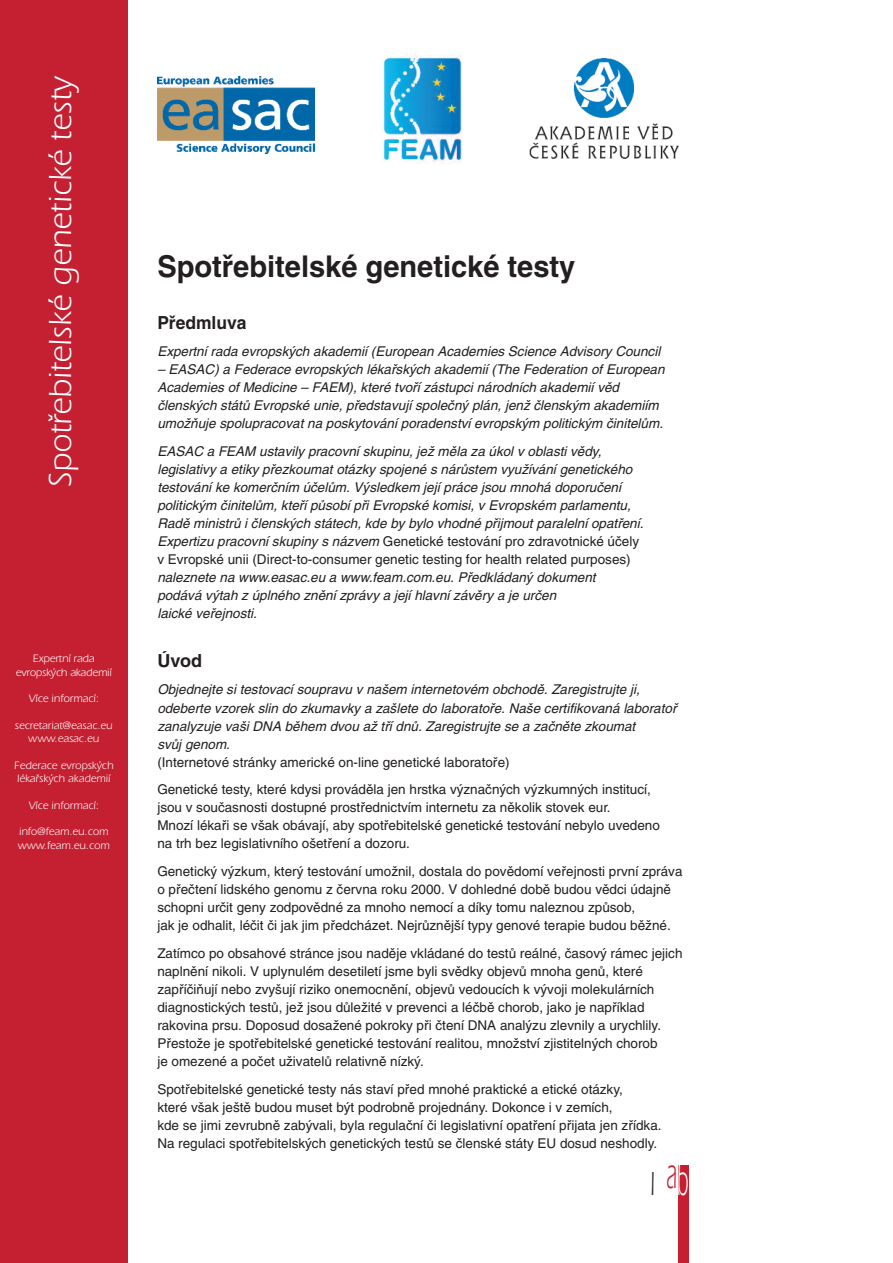
<style>
.page{position:relative;width:893px;height:1263px;background:#fff}
.page>*{position:absolute;margin:0;border:0;box-sizing:border-box;transform-origin:0 0}
.t1{font:34.5px "Itc Eras CE";color:#231f20;scale:.55 1}
.t2{font:33px "Itc Eras CE";color:#fff}
.t3{font:700 30px "Helvetica CE";color:#231f20}
.t4{font:700 18px "Helvetica CE";color:#231f20}
.t5{font:13.5px/18px "Helvetica CE";color:#231f20}
.t6{font:italic 13.5px/18px "Helvetica CE";color:#231f20}
.t7{font:11.1px/13.4px "Itc Eras CE";color:#fff;text-align:center}
.s1{font-style:normal}
.s2{font-size:45px;color:#fff}
</style>
<div class="page">
<div style="left:678px;top:1165px;width:11px;height:98px;background:#c42032"></div>
<img style="left:157px;top:77px;width:157px;height:77px">
<img style="left:530px;top:58px;width:148px;height:101px">
<div style="left:0;top:0;width:128px;height:1263px;background:#c42032"></div>
<img style="left:382px;top:54px;width:80px;height:110px">
<h2 class="t2" style="left:49px;top:487px;width:412px;rotate:-90deg">Spotřebitelské genetické testy</h2>
<p class="t7" style="left:16px;top:653px;width:97px">Expertní rada evropských akademií</p>
<p class="t7" style="left:29px;top:693px;width:72px">Více informací:</p>
<p class="t7" style="left:15px;top:720px;width:99px">secretariat@easac.eu www.easac.eu</p>
<p class="t7" style="left:14px;top:760px;width:101px;text-align:left">Federace evropských lékařských akademií</p>
<p class="t7" style="left:29px;top:800px;width:72px">Více informací:</p>
<p class="t7" style="left:18px;top:826px;width:94px;text-align:left">info@feam.eu.com www.feam.eu.com</p>
<h3 class="t3" style="left:157px;top:255px;width:420px">Spotřebitelské genetické testy</h3>
<h3 class="t4" style="left:157px;top:316px;width:91px">Předmluva</h3>
<p class="t6" style="left:157px;top:344px;width:505px">Expertní rada evropských akademií (European Academies Science Advisory Council</p>
<p class="t6" style="left:157px;top:362px;width:509px">– EASAC) a Federace evropských lékařských akademií (The Federation of European Academies of Medicine – FAEM), které tvoří zástupci národních akademií věd členských států Evropské unie, představují společný plán, jenž členským akademiím umožňuje spolupracovat na poskytování poradenství evropským politickým činitelům.</p>
<p class="t6" style="left:157px;top:443px;width:488px">EASAC a FEAM ustavily pracovní skupinu, jež měla za úkol v oblasti vědy, legislativy a etiky přezkoumat otázky spojené s nárůstem využívání genetického testování ke komerčním účelům. Výsledkem její práce jsou mnohá doporučení politickým činitelům, kteří působí při Evropské komisi, v Evropském parlamentu, Radě ministrů i členských státech, kde by bylo vhodné přijmout paralelní opatření.<br>Expertizu pracovní skupiny s názvem <span class="s1">Genetické testování pro zdravotnické účely v Evropské unii (Direct-to-consumer genetic testing for health related purposes)</span></p>
<p class="t6" style="left:157px;top:569px;width:440px">naleznete na www.easac.eu a www.feam.com.eu. Předkládaný dokument podává výtah z úplného znění zprávy a její hlavní závěry a je určen<br>laické veřejnosti.</p>
<h3 class="t4" style="left:157px;top:654px;width:46px">Úvod</h3>
<p class="t6" style="left:157px;top:682px;width:521px">Objednejte si testovací soupravu v našem internetovém obchodě. Zaregistrujte ji, odeberte vzorek slin do zkumavky a zašlete do laboratoře. Naše certifikovaná laboratoř zanalyzuje vaši DNA během dvou až tří dnů. Zaregistrujte se a začněte zkoumat<br>svůj genom.</p>
<p class="t5" style="left:157px;top:749px;width:495px;line-height:27.8px">(Internetové stránky americké on-line genetické laboratoře)<br>Genetické testy, které kdysi prováděla jen hrstka význačných výzkumných institucí,</p>
<p class="t5" style="left:157px;top:800px;width:504px">jsou v současnosti dostupné prostřednictvím internetu za několik stovek eur.<br>Mnozí lékaři se však obávají, aby spotřebitelské genetické testování nebylo uvedeno na trh bez legislativního ošetření a dozoru.</p>
<p class="t5" style="left:157px;top:863px;width:527px">Genetický výzkum, který testování umožnil, dostala do povědomí veřejnosti první zpráva o přečtení lidského genomu z června roku 2000. V dohledné době budou vědci údajně schopni určit geny zodpovědné za mnoho nemocí a díky tomu naleznou způsob,<br>jak je odhalit, léčit či jak jim předcházet. Nejrůznější typy genové terapie budou běžné.</p>
<p class="t5" style="left:157px;top:945px;width:527px">Zatímco po obsahové stránce jsou naděje vkládané do testů reálné, časový rámec jejich naplnění nikoli. V uplynulém desetiletí jsme byli svědky objevů mnoha genů, které zapříčiňují nebo zvyšují riziko onemocnění, objevů vedoucích k vývoji molekulárních diagnostických testů, jež jsou důležité v prevenci a léčbě chorob, jako je například rakovina prsu. Doposud dosažené pokroky při čtení DNA analýzu zlevnily a urychlily.<br>Přestože je spotřebitelské genetické testování realitou, množství zjistitelných chorob<br>je omezené a počet uživatelů relativně nízký.</p>
<p class="t5" style="left:157px;top:1081px;width:506px">Spotřebitelské genetické testy nás staví před mnohé praktické a etické otázky,<br>které však ještě budou muset být podrobně projednány. Dokonce i v zemích,<br>kde se jimi zevrubně zabývali, byla regulační či legislativní opatření přijata jen zřídka.<br>Na regulaci spotřebitelských genetických testů se členské státy EU dosud neshodly.</p>
<h1 class="t1" style="left:651px;top:1172px;width:70px">I <sup>a</sup><span class="s2">b</span></h1>
</div>
